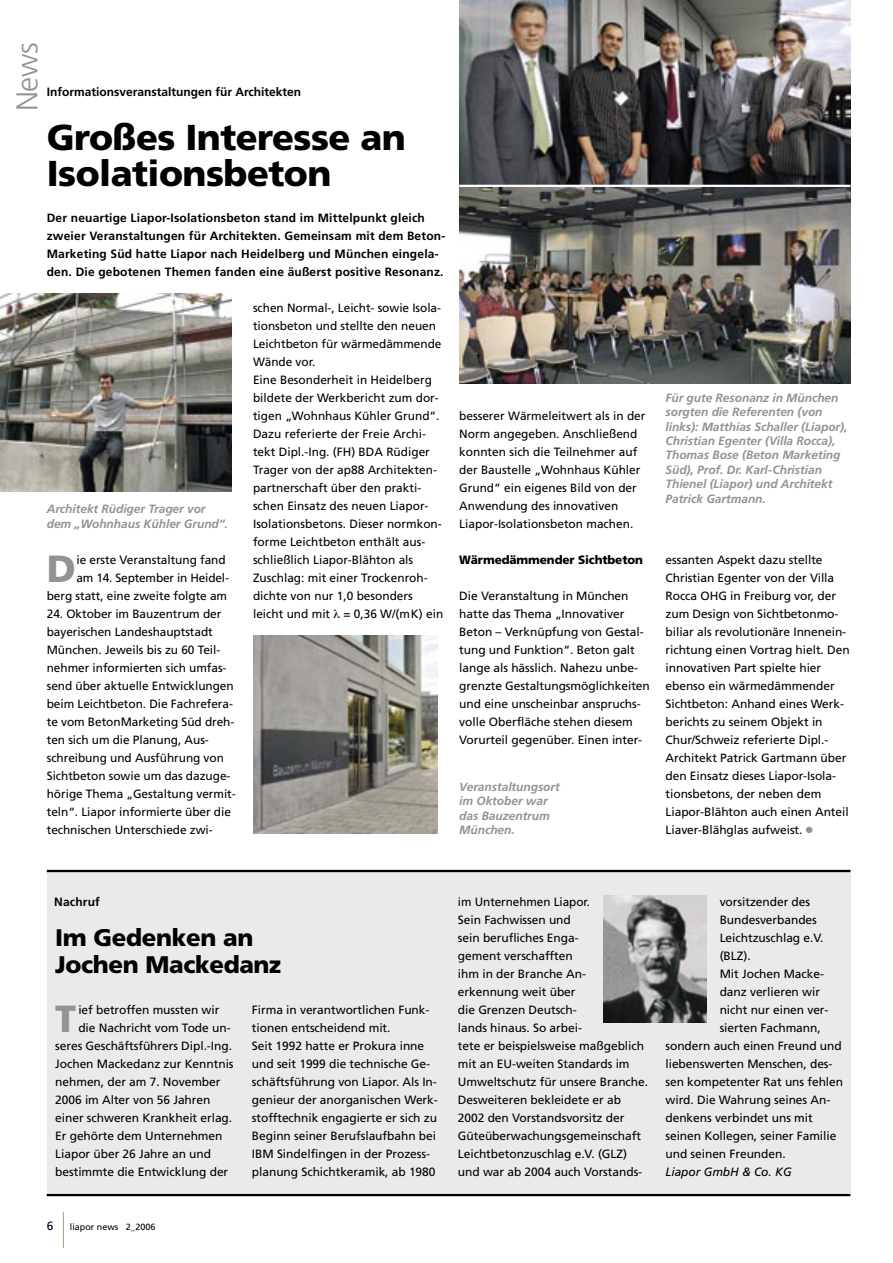
<style>
.page{position:relative;width:893px;height:1263px;background:#fff}
.page>*{position:absolute;margin:0;border:0;box-sizing:border-box;transform-origin:0 0}
.t1{font:900 37.8px "Frutiger";color:#939393}
.t2{font:900 36px/36px "Frutiger";letter-spacing:-.015em;color:#000}
.t3{font:300 30px "Frutiger";color:#939393}
.t4{font:900 24px/27px "Frutiger";letter-spacing:-.015em;color:#000}
.t5{font:12px/18px "Frutiger";letter-spacing:-.005em;color:#000}
.t6{font:italic 700 12px/14.4px "Frutiger";letter-spacing:-.005em;color:#939393}
.t7{font:700 12px/18px "Frutiger";letter-spacing:.015em;color:#000}
.t8{font:900 12px "Frutiger";letter-spacing:-.01em;color:#000}
.t9{font:italic 12px "Frutiger";letter-spacing:-.005em;color:#000}
.t10{font:9px "Frutiger";color:#000}
.s1{color:#939393}
</style>
<div class="page">
<hr style="left:63px;top:1212px;width:1px;height:36px;background:#a69c7a">
<div style="left:47px;top:870px;width:803px;height:324px;background:#eaeaea"></div>
<img style="left:604px;top:895px;width:103px;height:128px">
<img style="left:459px;top:0;width:391px;height:384px">
<img style="left:0;top:294px;width:232px;height:198px">
<hr style="left:47px;top:870px;width:803px;height:2px;background:#000">
<hr style="left:47px;top:1194px;width:803px;height:2px;background:#000">
<hr style="left:459px;top:185px;width:391px;height:2px;background:#fff">
<img style="left:253px;top:636px;width:185px;height:198px">
<h3 class="t3" style="left:10px;top:111px;width:70px;rotate:-90deg">News</h3>
<p class="t7" style="left:47px;top:83px;width:256px">Informationsveranstaltungen für Architekten</p>
<h2 class="t2" style="left:47px;top:119px;width:361px">Großes Interesse an<br>Isolationsbeton</h2>
<p class="t7" style="left:47px;top:209px;width:400px">Der neuartige Liapor-Isolationsbeton stand im Mittelpunkt gleich zweier Veranstaltungen für Architekten. Gemeinsam mit dem Beton-Marketing Süd hatte Liapor nach Heidelberg und München eingela&shy;den. Die gebotenen Themen fanden eine äußerst positive Resonanz.</p>
<p class="t6" style="left:47px;top:502px;width:183px">Architekt Rüdiger Trager vor dem „Wohnhaus Kühler Grund“.</p>
<p class="t5" style="left:47px;top:551px;width:184px;text-align:right">ie erste Veranstaltung fand<br>am 14. September in Heidel-<br>berg statt, eine zweite folgte am</p>
<p class="t5" style="left:47px;top:605px;width:190px">24. Oktober im Bauzentrum der bayerischen Landeshauptstadt<br>München. Jeweils bis zu 60 Teil&shy;nehmer informierten sich umfas&shy;send über aktuelle Entwicklungen beim Leichtbeton. Die Fachrefera&shy;te vom BetonMarketing Süd dreh&shy;ten sich um die Planung, Aus&shy;schreibung und Ausführung von<br>Sichtbeton sowie um das dazuge&shy;hörige Thema „Gestaltung vermit&shy;teln“. Liapor informierte über die technischen Unterschiede zwi-</p>
<h1 class="t1" style="left:47px;top:546px;width:31px">D</h1>
<p class="t5" style="left:253px;top:299px;width:192px">schen Normal-, Leicht- sowie Isola&shy;tionsbeton und stellte den neuen<br>Leichtbeton für wärmedämmende<br>Wände vor.<br>Eine Besonderheit in Heidelberg bildete der Werkbericht zum dor&shy;tigen „Wohnhaus Kühler Grund“.<br>Dazu referierte der Freie Archi&shy;tekt Dipl.-Ing. (FH) BDA Rüdiger<br>Trager von der ap88 Architekten&shy;partnerschaft über den prakti&shy;schen Einsatz des neuen Liapor-<br>Isolationsbetons. Dieser normkon&shy;forme Leichtbeton enthält aus&shy;schließlich Liapor-Blähton als<br>Zuschlag: mit einer Trockenroh&shy;dichte von nur 1,0 besonders leicht und mit = 0,36 W/(mK) ein</p>
<p class="t5" style="left:459px;top:407px;width:188px">besserer Wärmeleitwert als in der<br>Norm angegeben. Anschließend konnten sich die Teilnehmer auf der Baustelle „Wohnhaus Kühler<br>Grund“ ein eigenes Bild von der<br>Anwendung des innovativen<br>Liapor-Isolationsbeton machen.</p>
<p class="t8" style="left:459px;top:552px;width:185px">Wärmedämmender Sichtbeton</p>
<p class="t5" style="left:459px;top:587px;width:192px">Die Veranstaltung in München hatte das Thema „Innovativer<br>Beton – Verknüpfung von Gestal&shy;tung und Funktion“. Beton galt lange als hässlich. Nahezu unbe&shy;grenzte Gestaltungsmöglichkeiten und eine unscheinbar anspruchs&shy;volle Oberfläche stehen diesem<br>Vorurteil gegenüber. Einen inter-</p>
<p class="t6" style="left:459px;top:779px;width:102px">Veranstaltungsort im Oktober war das Bauzentrum<br>München.</p>
<p class="t6" style="left:665px;top:390px;width:183px">Für gute Resonanz in München sorgten die Referenten (von links): Matthias Schaller (Liapor),<br>Christian Egenter (Villa Rocca),<br>Thomas Bose (Beton Marketing<br>Süd), Prof. Dr. Karl-Christian<br>Thienel (Liapor) und Architekt<br>Patrick Gartmann.</p>
<p class="t5" style="left:665px;top:551px;width:186px">essanten Aspekt dazu stellte<br>Christian Egenter von der Villa<br>Rocca OHG in Freiburg vor, der zum Design von Sichtbetonmo&shy;biliar als revolutionäre Innenein&shy;richtung einen Vortrag hielt. Den innovativen Part spielte hier ebenso ein wärmedämmender<br>Sichtbeton: Anhand eines Werk&shy;berichts zu seinem Objekt in<br>Chur/Schweiz referierte Dipl.-<br>Architekt Patrick Gartmann über den Einsatz dieses Liapor-Isola&shy;tionsbetons, der neben dem<br>Liapor-Blähton auch einen Anteil<br>Liaver-Blähglas aufweist. <span class="s1">●</span></p>
<p class="t7" style="left:54px;top:893px;width:47px">Nachruf</p>
<p class="t5" style="left:458px;top:893px;width:192px">im Unternehmen Liapor.<br>Sein Fachwissen und<br>sein berufliches Enga-<br>gement verschafften<br>ihm in der Branche An&shy;erkennung weit über<br>die Grenzen Deutsch-<br>lands hinaus. So arbei-<br>tete er beispielsweise maßgeblich mit an EU-weiten Standards im<br>Umweltschutz für unsere Branche.<br>Desweiteren bekleidete er ab<br>2002 den Vorstandsvorsitz der<br>Güteüberwachungsgemeinschaft<br>Leichtbetonzuschlag e.V. (GLZ) und war ab 2004 auch Vorstands-</p>
<p class="t5" style="left:720px;top:893px;width:92px">vorsitzender des</p>
<p class="t5" style="left:720px;top:911px;width:99px">Bundesverbandes</p>
<p class="t5" style="left:720px;top:929px;width:105px">Leichtzuschlag e.V.</p>
<p class="t5" style="left:720px;top:947px;width:33px">(BLZ).</p>
<p class="t5" style="left:720px;top:965px;width:106px">Mit Jochen Macke-</p>
<p class="t5" style="left:720px;top:983px;width:102px">danz verlieren wir</p>
<p class="t5" style="left:720px;top:1001px;width:110px">nicht nur einen ver-</p>
<p class="t5" style="left:720px;top:1019px;width:103px">sierten Fachmann,</p>
<p class="t5" style="left:665px;top:1037px;width:178px">sondern auch einen Freund und</p>
<p class="t5" style="left:665px;top:1055px;width:169px">liebenswerten Menschen, des-</p>
<p class="t5" style="left:665px;top:1073px;width:179px">sen kompetenter Rat uns fehlen</p>
<p class="t5" style="left:665px;top:1091px;width:166px">wird. Die Wahrung seines An-</p>
<p class="t5" style="left:665px;top:1109px;width:149px">denkens verbindet uns mit</p>
<p class="t5" style="left:665px;top:1127px;width:172px">seinen Kollegen, seiner Familie</p>
<p class="t5" style="left:665px;top:1145px;width:122px">und seinen Freunden.</p>
<p class="t9" style="left:665px;top:1165px;width:128px">Liapor GmbH &amp; Co. KG</p>
<h3 class="t4" style="left:55px;top:923px;width:228px">Im Gedenken an<br>Jochen Mackedanz</h3>
<h1 class="t1" style="left:55px;top:996px;width:23px">T</h1>
<p class="t5" style="left:78px;top:1001px;width:143px">ief betroffen mussten wir</p>
<p class="t5" style="left:252px;top:1001px;width:187px">Firma in verantwortlichen Funk&shy;tionen entscheidend mit.<br>Seit 1992 hatte er Prokura inne und seit 1999 die technische Ge&shy;schäftsführung von Liapor. Als In&shy;genieur der anorganischen Werk&shy;stofftechnik engagierte er sich zu<br>Beginn seiner Berufslaufbahn bei<br>IBM Sindelfingen in der Prozess&shy;planung Schichtkeramik, ab 1980</p>
<p class="t5" style="left:78px;top:1019px;width:154px">die Nachricht vom Tode un-</p>
<p class="t5" style="left:55px;top:1037px;width:178px">seres Geschäftsführers Dipl.-Ing.</p>
<p class="t5" style="left:55px;top:1055px;width:180px">Jochen Mackedanz zur Kenntnis</p>
<p class="t5" style="left:55px;top:1073px;width:167px">nehmen, der am 7. November</p>
<p class="t5" style="left:55px;top:1091px;width:157px">2006 im Alter von 56 Jahren</p>
<p class="t5" style="left:55px;top:1109px;width:178px">einer schweren Krankheit erlag.</p>
<p class="t5" style="left:55px;top:1127px;width:169px">Er gehörte dem Unternehmen</p>
<p class="t5" style="left:55px;top:1145px;width:157px">Liapor über 26 Jahre an und</p>
<p class="t5" style="left:55px;top:1163px;width:175px">bestimmte die Entwicklung der</p>
<p class="t5" style="left:47px;top:1217px;width:8px">6</p>
<p class="t10" style="left:70px;top:1221px;width:87px">liapor news 2_2006</p>
</div>
